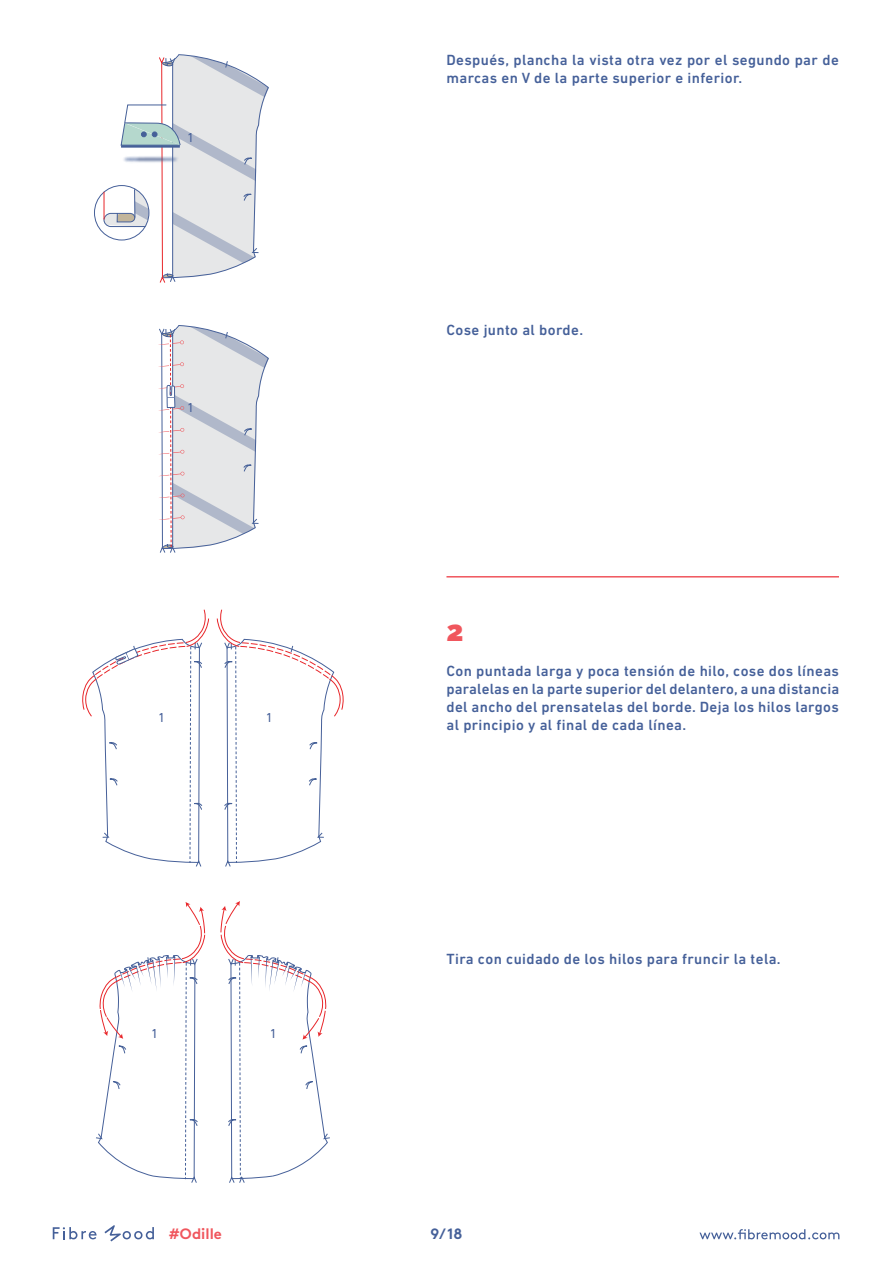
<style>
.page{position:relative;width:893px;height:1263px;background:#fff}
.page>*{position:absolute;margin:0;border:0;box-sizing:border-box;transform-origin:0 0}
.t1{font:900 28.5px "Raleway";color:#f0565d}
.t2{font:500 15px/18px "DIN Next LT Pro";letter-spacing:.025em;color:#456099}
.t3{font:700 15px "Brown";color:#f0565d}
.t4{font:700 15px "Brown";color:#456099}
.t5{font:13.2px "DIN Next LT Pro";color:#466099}
</style>
<div class="page">
<svg style="left:699px;top:1229px;width:140px;height:10px"></svg>
<svg style="left:53px;top:1227px;width:44px;height:12px"></svg>
<svg style="left:104px;top:1225px;width:50px;height:16px"></svg>
<hr style="left:446px;top:576px;width:393px;height:1px;background:#f0565d">
<svg style="left:103px;top:54px;width:166px;height:229px"></svg>
<svg style="left:158px;top:325px;width:111px;height:228px"></svg>
<svg style="left:216px;top:609px;width:128px;height:258px"></svg>
<svg style="left:82px;top:609px;width:127px;height:258px"></svg>
<svg style="left:96px;top:902px;width:110px;height:281px"></svg>
<svg style="left:220px;top:901px;width:110px;height:282px"></svg>
<p class="t5" style="left:187px;top:129px;width:9px">1</p>
<p class="t5" style="left:187px;top:400px;width:9px">1</p>
<p class="t5" style="left:158px;top:709px;width:9px">1</p>
<p class="t5" style="left:266px;top:709px;width:9px">1</p>
<p class="t5" style="left:151px;top:1026px;width:9px">1</p>
<p class="t5" style="left:270px;top:1026px;width:9px">1</p>
<p class="t2" style="left:446px;top:51px;width:394px">Después, plancha la vista otra vez por el segundo par de marcas en V de la parte superior e inferior.</p>
<p class="t2" style="left:446px;top:321px;width:138px">Cose junto al borde.</p>
<h1 class="t1" style="left:446px;top:615px;width:19px">2</h1>
<p class="t2" style="left:446px;top:662px;width:394px;text-align:justify">Con puntada larga y poca tensión de hilo, cose dos líneas paralelas en la parte superior del delantero, a una distancia del ancho del prensatelas del borde. Deja los hilos largos al principio y al final de cada línea.</p>
<p class="t2" style="left:446px;top:950px;width:336px">Tira con cuidado de los hilos para fruncir la tela.</p>
<p class="t3" style="left:169px;top:1222px;width:54px">#Odille</p>
<p class="t4" style="left:431px;top:1221px;width:33px">9/18</p>
</div>
